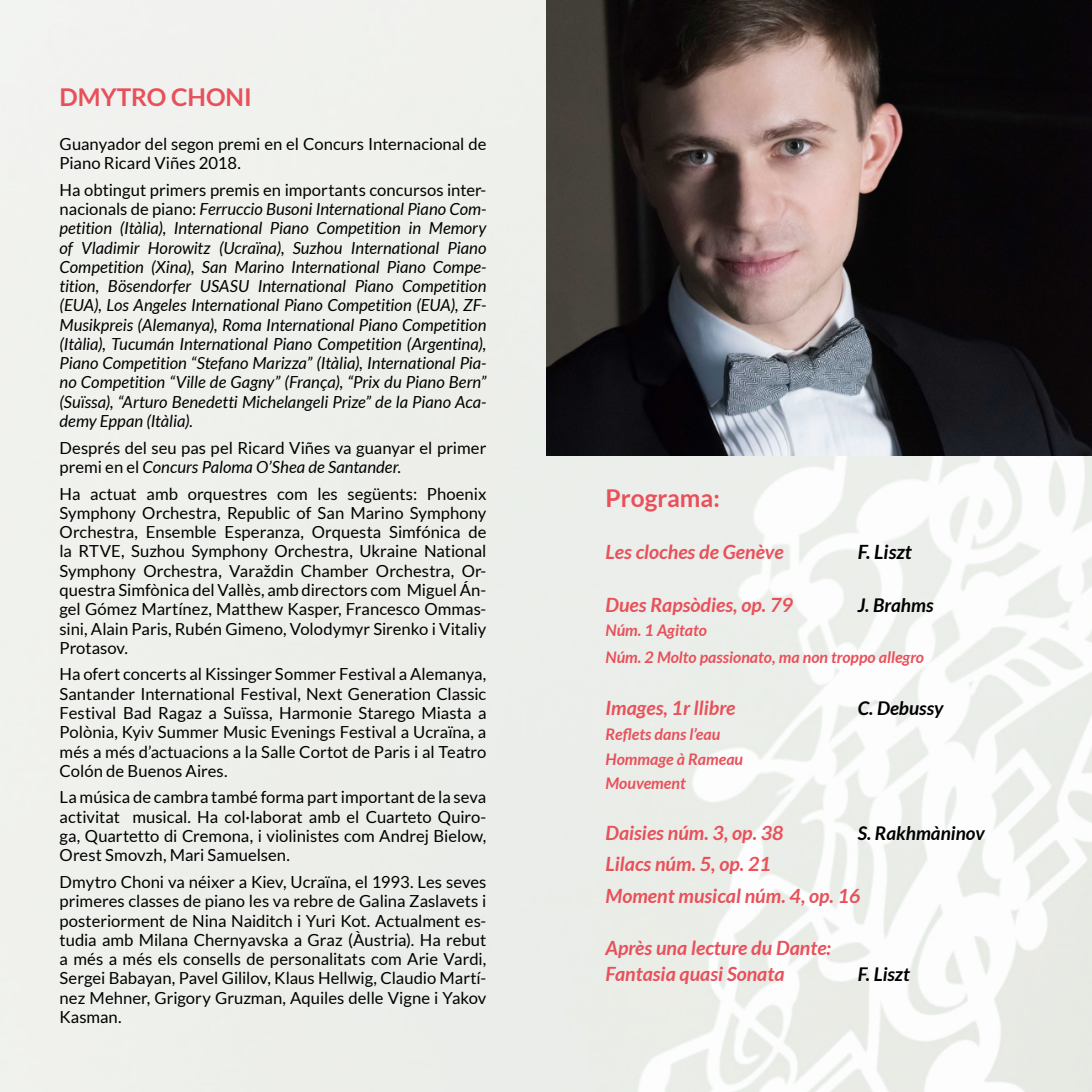
<style>
.page{position:relative;width:1092px;height:1092px;background:#fff}
.page>*{position:absolute;margin:0;border:0;box-sizing:border-box;transform-origin:0 0}
.t1{font:700 24.5px "Lato";color:#e8505a}
.t2{font:italic 700 19.6px "Lato";color:#e8505a}
.t3{font:italic 700 19.6px "Lato";color:#000}
.t4{font:italic 700 18.9px "Lato";color:#000}
.t5{font:16.62px/19.2px "Lato";color:#000;text-align:justify}
.t6{font:italic 16.62px/19.2px "Lato";color:#000;text-align:justify}
.t7{font:italic 700 15.92px/24.7px "Lato";color:#e8505a}
.s1{font-style:normal}
.s2{font-style:italic}
</style>
<div class="page">
<img style="left:546px;top:0;width:545px;height:456px">
<p class="t1" style="left:60px;top:83px;width:194px">DMYTRO CHONI</p>
<p class="t5" style="left:60px;top:134px;width:428px">Guanyador del segon premi en el Concurs Internacional de<br>Piano Ricard Viñes 2018.</p>
<p class="t6" style="left:60px;top:181px;width:428px"><span class="s1">Ha obtingut primers premis en importants concursos inter&shy;nacionals de piano:</span> Ferruccio Busoni International Piano Com&shy;petition (Itàlia)<span class="s1">,</span> International Piano Competition in Memory of Vladimir Horowitz (Ucraïna)<span class="s1">,</span> Suzhou International Piano Competition (Xina), San Marino International Piano Compe&shy;tition, Bösendorfer USASU International Piano Competition (EUA), Los Angeles International Piano Competition (EUA), ZF-Musikpreis (Alemanya), Roma International Piano Competition (Itàlia), Tucumán International Piano Competition (Argentina), Piano Competition “Stefano Marizza” (Itàlia), International Pia&shy;no Competition “Ville de Gagny” (França), “Prix du Piano Bern” (Suïssa), “Arturo Benedetti Michelangeli Prize” de la Piano Aca&shy;demy Eppan (Itàlia)<span class="s1">.</span></p>
<p class="t5" style="left:60px;top:438px;width:428px">Després del seu pas pel Ricard Viñes va guanyar el primer premi en el <span class="s2">Concurs Paloma O’Shea de Santander.</span></p>
<p class="t5" style="left:60px;top:484px;width:428px">Ha actuat amb orquestres com les següents: Phoenix Symphony Orchestra, Republic of San Marino Symphony Orchestra, Ensemble Esperanza, Orquesta Simfónica de la RTVE, Suzhou Symphony Orchestra, Ukraine National Symphony Orchestra, Varaždin Chamber Orchestra, Or&shy;questra Simfònica del Vallès, amb directors com Miguel Án&shy;gel Gómez Martínez, Matthew Kasper, Francesco Ommas&shy;sini, Alain Paris, Rubén Gimeno, Volodymyr Sirenko i Vitaliy Protasov.</p>
<p class="t5" style="left:60px;top:664px;width:428px">Ha ofert concerts al Kissinger Sommer Festival a Alemanya, Santander International Festival, Next Generation Classic Festival Bad Ragaz a Suïssa, Harmonie Starego Miasta a Polònia, Kyiv Summer Music Evenings Festival a Ucraïna, a més a més d’actuacions a la Salle Cortot de Paris i al Teatro Colón de Buenos Aires.</p>
<p class="t5" style="left:60px;top:787px;width:428px">La música de cambra també forma part important de la seva activitat musical. Ha col·laborat amb el Cuarteto Quiro&shy;ga, Quartetto di Cremona, i violinistes com Andrej Bielow, Orest Smovzh, Mari Samuelsen.</p>
<p class="t5" style="left:60px;top:872px;width:428px">Dmytro Choni va néixer a Kiev, Ucraïna, el 1993. Les seves primeres classes de piano les va rebre de Galina Zaslavets i posteriorment de Nina Naiditch i Yuri Kot. Actualment es&shy;tudia amb Milana Chernyavska a Graz (Àustria). Ha rebut a més a més els consells de personalitats com Arie Vardi, Sergei Babayan, Pavel Gililov, Klaus Hellwig, Claudio Martí&shy;nez Mehner, Grigory Gruzman, Aquiles delle Vigne i Yakov Kasman.</p>
<p class="t1" style="left:605px;top:484px;width:116px">Programa:</p>
<p class="t2" style="left:605px;top:541px;width:180px">Les cloches de Genève</p>
<p class="t3" style="left:857px;top:541px;width:56px">F. Liszt</p>
<p class="t2" style="left:605px;top:593px;width:189px">Dues Rapsòdies, op. 79</p>
<p class="t4" style="left:857px;top:594px;width:77px">J. Brahms</p>
<p class="t7" style="left:605px;top:618px;width:320px;line-height:26.2px">Núm. 1 Agitato<br>Núm. 2 Molto passionato, ma non troppo allegro</p>
<p class="t2" style="left:605px;top:696px;width:131px">Images, 1r llibre</p>
<p class="t4" style="left:857px;top:697px;width:87px">C. Debussy</p>
<p class="t7" style="left:605px;top:722px;width:139px">Reflets dans l’eau<br>Hommage à Rameau<br>Mouvement</p>
<p class="t2" style="left:605px;top:821px;width:180px">Daisies núm. 3, op. 38</p>
<p class="t4" style="left:857px;top:822px;width:129px">S. Rakhmàninov</p>
<p class="t2" style="left:605px;top:852px;width:167px">Lilacs núm. 5, op. 21</p>
<p class="t2" style="left:605px;top:884px;width:256px">Moment musical núm. 4, op. 16</p>
<p class="t2" style="left:605px;top:936px;width:227px">Après una lecture du Dante:</p>
<p class="t2" style="left:605px;top:962px;width:180px">Fantasia quasi Sonata</p>
<p class="t4" style="left:857px;top:963px;width:54px">F. Liszt</p>
</div>
